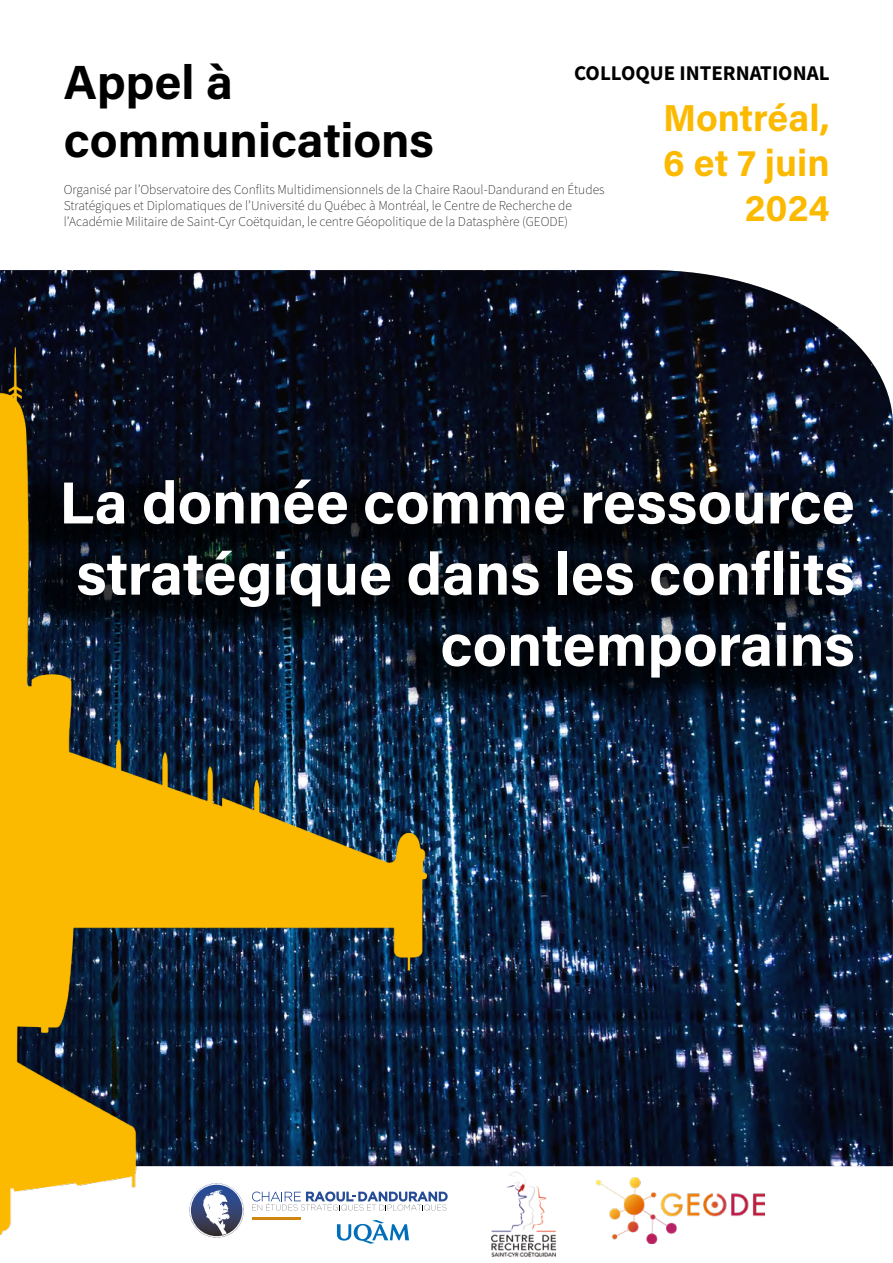
<style>
.page{position:relative;width:893px;height:1263px;background:#fff}
.page>*{position:absolute;margin:0;border:0;box-sizing:border-box;transform-origin:0 0}
.t1{font:700 59.4px/71.2px "Acumin Pro";color:#fff;text-align:right}
.t2{font:700 48px/57.6px "Acumin Pro";color:#000}
.t3{font:700 37.5px/45px "Acumin Pro";color:#fbba00;text-align:right}
.t4{font:700 21px "Source Sans Pro";color:#000}
.t5{font:200 13.5px/16.2px "Source Sans Pro";color:#000}
</style>
<div class="page">
<img style="left:0;top:270px;width:892px;height:896px">
<img style="left:493px;top:1171px;width:64px;height:86px">
<img style="left:596px;top:1177px;width:168px;height:67px">
<div style="left:8px;top:460px;width:849px;height:259px;background:#000;opacity:.81"></div>
<img style="left:0;top:298px;width:493px;height:959px">
<h2 class="t2" style="left:64px;top:51px;width:372px">Appel à communications</h2>
<h3 class="t4" style="left:574px;top:58px;width:257px">COLLOQUE INTERNATIONAL</h3>
<h3 class="t3" style="left:663px;top:94px;width:168px">Montréal,<br>6 et 7 juin<br>2024</h3>
<p class="t5" style="left:64px;top:181px;width:542px">Organisé par l’Observatoire des Conflits Multidimensionnels de la Chaire Raoul-Dandurand en Études<br>Stratégiques et Diplomatiques de l’Université du Québec à Montréal, le Centre de Recherche de l’Académie Militaire de Saint-Cyr Coëtquidan, le centre Géopolitique de la Datasphère (GEODE)</p>
<h1 class="t1" style="left:59px;top:464px;width:797px">La donnée comme ressource stratégique dans les conflits contemporains</h1>
</div>
